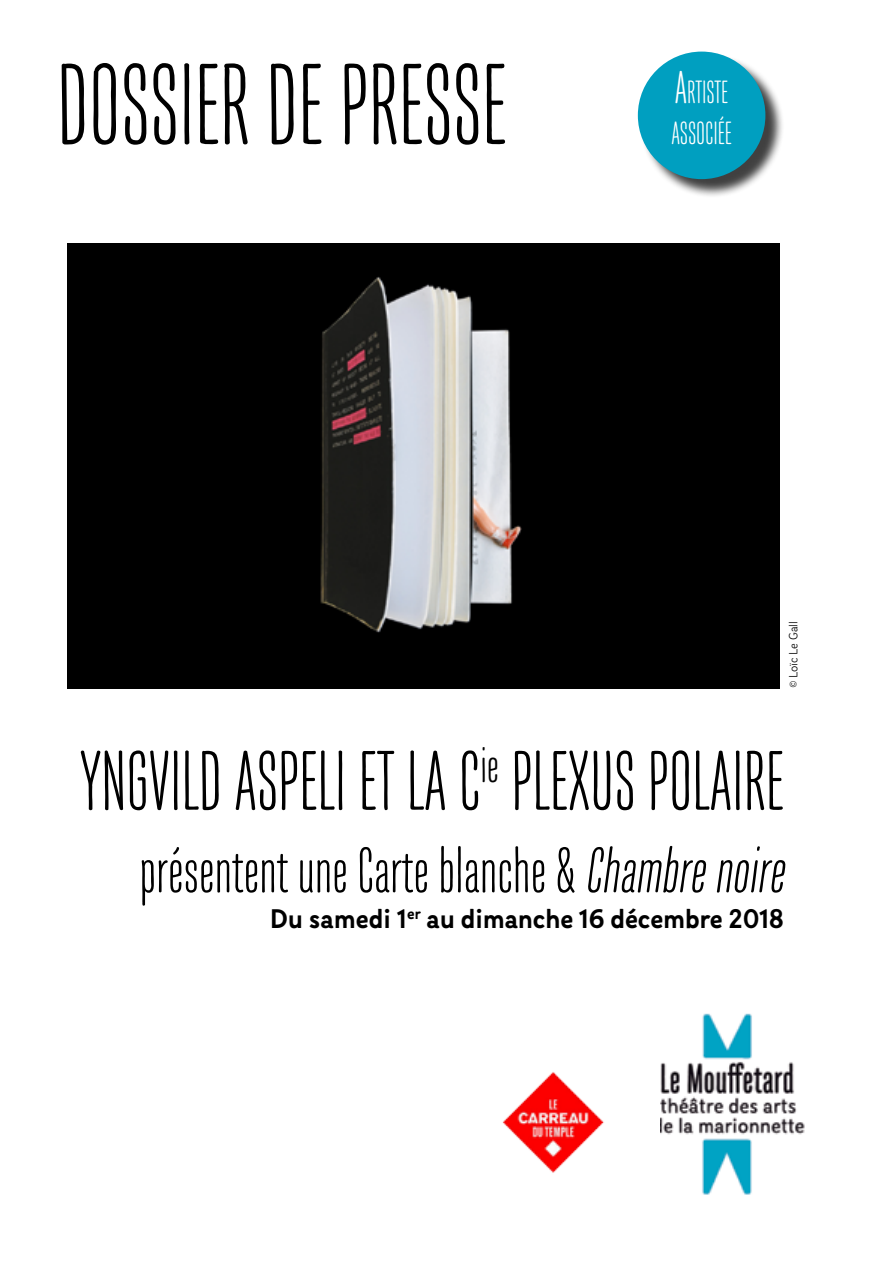
<style>
.page{position:relative;width:893px;height:1263px;background:#fff}
.page>*{position:absolute;margin:0;border:0;box-sizing:border-box;transform-origin:0 0}
.t1{font:112.5px "Hand Gothic";color:#000}
.t2{font:82.5px "Hand Gothic";color:#000}
.t3{font:63px "Hand Gothic";color:#000}
.t4{font:31.5px/40.5px "Hand Gothic";color:#fff}
.t5{font:700 27px "Selfica";color:#000}
.t6{font:300 12px "Selfica";color:#000}
.s1{font-size:45px}
</style>
<div class="page">
<img style="left:660px;top:1013px;width:145px;height:182px">
<img style="left:68px;top:243px;width:712px;height:445px">
<img style="left:502px;top:1072px;width:102px;height:101px">
<div style="left:640px;top:54px;width:144px;height:144px;background:#000;opacity:.75"></div>
<div style="left:638px;top:52px;width:127px;height:127px;background:#009fc0;border-radius:50%"></div>
<h1 class="t1" style="left:57px;top:45px;width:451px">DOSSIER DE PRESSE</h1>
<p class="t4" style="left:671px;top:73px;width:62px"><span class="s1">A</span>RTISTE<br>ASSOCIÉE</p>
<p class="t6" style="left:784px;top:688px;width:69px;rotate:-90deg">© Loïc Le Gall</p>
<h2 class="t2" style="left:80px;top:737px;width:706px">YNGVILD ASPELI ET LA C<sup>ie</sup> PLEXUS POLAIRE</h2>
<p class="t3" style="left:140px;top:836px;width:656px">présentent une Carte blanche &amp; Chambrenoire</p>
<p class="t5" style="left:270px;top:895px;width:515px">Du samedi 1<sup>er</sup> au dimanche 16 décembre 2018</p>
</div>
